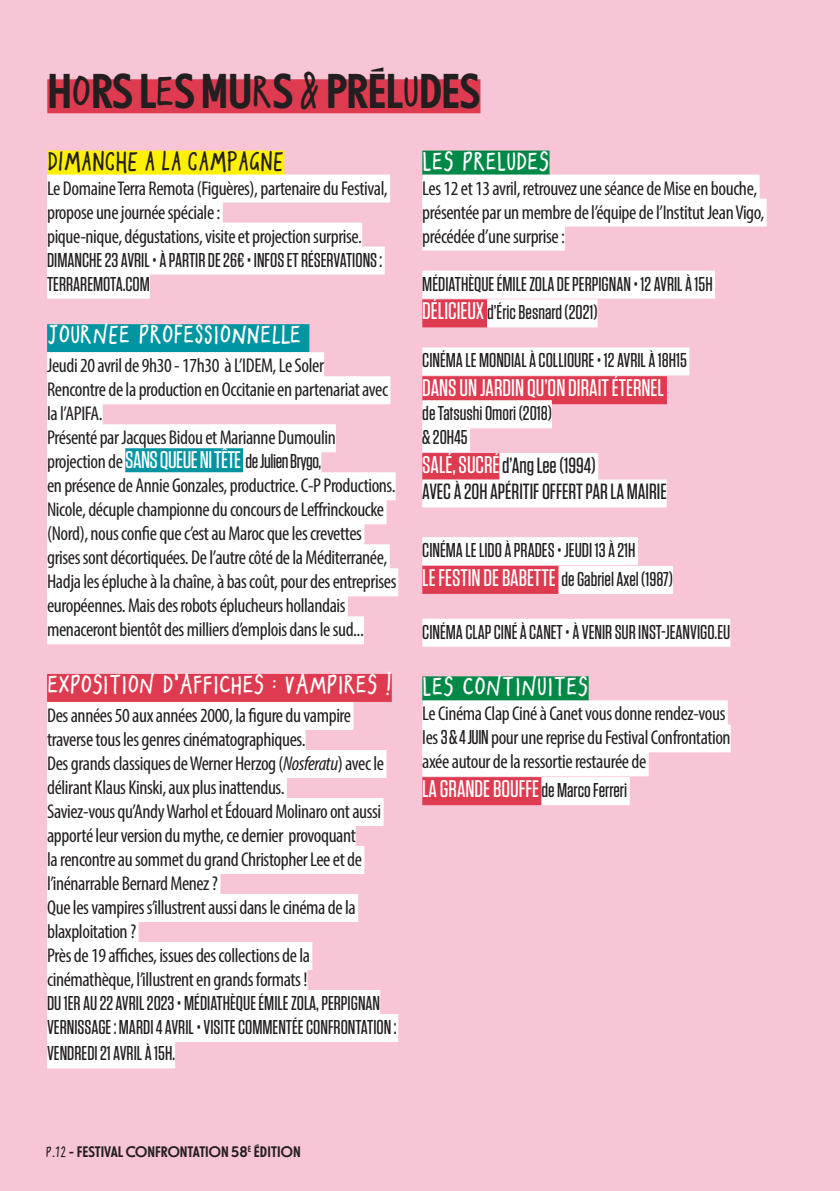
<style>
.page{position:relative;width:840px;height:1191px;background:#fff}
.page>*{position:absolute;margin:0;border:0;box-sizing:border-box;transform-origin:0 0}
.t1{font:48px "NEXT Medium Poster";letter-spacing:-.02em;color:#231f20}
.t2{font:28px "Stolen Hand";letter-spacing:-.02em;color:#fff}
.t3{font:28px "Stolen Hand Alternates";letter-spacing:-.02em;color:#231f20}
.t4{font:500 24px "Tungsten";color:#fff}
.t5{font:500 24px "Tungsten";letter-spacing:-.02em;color:#fff}
.t6{font:500 22px/26.4px "Tungsten";color:#231f20}
.t7{font:condensed 20px/24px "Myriad Pro";letter-spacing:-.02em;color:#231f20}
.t8{font:500 20px/24px "Tungsten";color:#231f20}
.t9{font:15px "NEXT Medium Poster";color:#231f20}
.s1{font-family:"Stolen Hand"}
.s2{font-family:"Myriad Pro";font-weight:400;font-stretch:condensed;font-size:20px;color:#231f20}
.s3{font-size:20px;color:#231f20}
.s4{font-style:italic}
.s5{font-size:24px;color:#fff}
.s6{font-family:"Tungsten";font-weight:500;font-stretch:normal}
</style>
<div class="page">
<div style="left:0;top:0;width:839px;height:1191px;background:#f8c5d6"></div>
<div style="left:47px;top:79px;width:433px;height:34px;background:#de3b51"></div>
<div style="left:47px;top:150px;width:237px;height:28px;background:#fff101"></div>
<div style="left:47px;top:174px;width:343px;height:28px;background:#fff"></div>
<div style="left:47px;top:198px;width:176px;height:28px;background:#fff"></div>
<div style="left:47px;top:222px;width:315px;height:28px;background:#fff"></div>
<div style="left:47px;top:246px;width:337px;height:28px;background:#fff"></div>
<div style="left:47px;top:270px;width:103px;height:28px;background:#fff"></div>
<div style="left:47px;top:324px;width:262px;height:28px;background:#0095a1"></div>
<div style="left:47px;top:352px;width:277px;height:28px;background:#fff"></div>
<div style="left:47px;top:376px;width:343px;height:28px;background:#fff"></div>
<div style="left:47px;top:400px;width:56px;height:28px;background:#fff"></div>
<div style="left:47px;top:424px;width:288px;height:28px;background:#fff"></div>
<div style="left:47px;top:448px;width:78px;height:28px;background:#fff"></div>
<div style="left:125px;top:448px;width:118px;height:28px;background:#0095a1"></div>
<div style="left:243px;top:448px;width:78px;height:28px;background:#fff"></div>
<div style="left:47px;top:472px;width:348px;height:28px;background:#fff"></div>
<div style="left:47px;top:496px;width:339px;height:28px;background:#fff"></div>
<div style="left:47px;top:520px;width:317px;height:28px;background:#fff"></div>
<div style="left:47px;top:544px;width:342px;height:28px;background:#fff"></div>
<div style="left:47px;top:568px;width:351px;height:28px;background:#fff"></div>
<div style="left:47px;top:592px;width:301px;height:28px;background:#fff"></div>
<div style="left:47px;top:616px;width:317px;height:28px;background:#fff"></div>
<div style="left:47px;top:674px;width:344px;height:28px;background:#de3b51"></div>
<div style="left:47px;top:702px;width:306px;height:28px;background:#fff"></div>
<div style="left:47px;top:726px;width:258px;height:28px;background:#fff"></div>
<div style="left:47px;top:750px;width:339px;height:28px;background:#fff"></div>
<div style="left:47px;top:774px;width:240px;height:28px;background:#fff"></div>
<div style="left:47px;top:798px;width:336px;height:28px;background:#fff"></div>
<div style="left:47px;top:822px;width:308px;height:28px;background:#fff"></div>
<div style="left:47px;top:846px;width:317px;height:28px;background:#fff"></div>
<div style="left:47px;top:870px;width:173px;height:28px;background:#fff"></div>
<div style="left:47px;top:894px;width:311px;height:28px;background:#fff"></div>
<div style="left:47px;top:918px;width:91px;height:28px;background:#fff"></div>
<div style="left:47px;top:942px;width:265px;height:28px;background:#fff"></div>
<div style="left:47px;top:966px;width:260px;height:28px;background:#fff"></div>
<div style="left:47px;top:990px;width:333px;height:28px;background:#fff"></div>
<div style="left:47px;top:1014px;width:351px;height:28px;background:#fff"></div>
<div style="left:47px;top:1040px;width:128px;height:28px;background:#fff"></div>
<div style="left:422px;top:150px;width:127px;height:28px;background:#028947"></div>
<div style="left:422px;top:174px;width:337px;height:28px;background:#fff"></div>
<div style="left:422px;top:198px;width:344px;height:28px;background:#fff"></div>
<div style="left:422px;top:222px;width:142px;height:28px;background:#fff"></div>
<div style="left:422px;top:270px;width:292px;height:28px;background:#fff"></div>
<div style="left:422px;top:299px;width:65px;height:28px;background:#de3b51"></div>
<div style="left:487px;top:299px;width:110px;height:28px;background:#fff"></div>
<div style="left:422px;top:347px;width:267px;height:28px;background:#fff"></div>
<div style="left:422px;top:376px;width:244px;height:28px;background:#de3b51"></div>
<div style="left:422px;top:400px;width:129px;height:28px;background:#fff"></div>
<div style="left:422px;top:424px;width:48px;height:28px;background:#fff"></div>
<div style="left:422px;top:453px;width:77px;height:28px;background:#de3b51"></div>
<div style="left:499px;top:453px;width:99px;height:28px;background:#fff"></div>
<div style="left:422px;top:479px;width:244px;height:28px;background:#fff"></div>
<div style="left:422px;top:537px;width:215px;height:28px;background:#fff"></div>
<div style="left:422px;top:566px;width:136px;height:28px;background:#de3b51"></div>
<div style="left:558px;top:566px;width:114px;height:28px;background:#fff"></div>
<div style="left:422px;top:618px;width:308px;height:28px;background:#fff"></div>
<div style="left:422px;top:676px;width:166px;height:28px;background:#028947"></div>
<div style="left:422px;top:700px;width:305px;height:28px;background:#fff"></div>
<div style="left:422px;top:724px;width:308px;height:28px;background:#fff"></div>
<div style="left:422px;top:748px;width:226px;height:28px;background:#fff"></div>
<div style="left:422px;top:777px;width:119px;height:28px;background:#de3b51"></div>
<div style="left:541px;top:777px;width:88px;height:28px;background:#fff"></div>
<h1 class="t1" style="left:47px;top:63px;width:434px">H<span class="s1">O</span>RS L<span class="s1">E</span>S MU<span class="s1">R</span>S <span class="s1">&amp;</span> PRÉL<span class="s1">U</span>DES</h1>
<h2 class="t3" style="left:47px;top:149px;width:30px">DIMANCH</h2>
<h2 class="t3" style="left:127px;top:149px;width:158px">E A LA CAMPAGNE</h2>
<p class="t7" style="left:47px;top:176px;width:342px">Le Domaine Terra Remota (Figuères), partenaire du Festival, propose une journée spéciale :<br>pique-nique, dégustations, visite et projection surprise.</p>
<p class="t8" style="left:47px;top:248px;width:336px">DIMANCHE 23 AVRIL • À PARTIR DE 26€ • INFOS ET RÉSERVATIONS :<br>TERRAREMOTA.COM</p>
<h2 class="t2" style="left:47px;top:319px;width:253px">JOURNEE PROFESSIONNELLE</h2>
<p class="t7" style="left:47px;top:353px;width:342px">Jeudi 20 avril de 9h30 - 17h30 à L’IDEM, Le Soler Rencontre de la production en Occitanie en partenariat avec la l’APIFA.<br>Présenté par Jacques Bidou et Marianne Dumoulin</p>
<p class="t5" style="left:47px;top:447px;width:275px"><span class="s2">projection de</span> SANS QUEUE NI TÊTE <span class="s3">de Julien Brygo,</span></p>
<p class="t7" style="left:47px;top:473px;width:350px">en présence de Annie Gonzales, productrice. C-P Productions.<br>Nicole, décuple championne du concours de Leffrinckoucke (Nord), nous confie que c’est au Maroc que les crevettes grises sont décortiquées. De l’autre côté de la Méditerranée, Hadja les épluche à la chaîne, à bas coût, pour des entreprises européennes. Mais des robots éplucheurs hollandais menaceront bientôt des milliers d’emplois dans le sud...</p>
<h2 class="t2" style="left:47px;top:669px;width:66px">EXPOSITION</h2>
<h2 class="t2" style="left:162px;top:669px;width:230px">D’AFFICHES : VAMP IRES !</h2>
<p class="t7" style="left:47px;top:703px;width:338px">Des années 50 aux années 2000, la figure du vampire traverse tous les genres cinématographiques.<br>Des grands classiques de Werner Herzog (<span class="s4">Nosferatu</span>) avec le délirant Klaus Kinski, aux plus inattendus.<br>Saviez-vous qu’Andy Warhol et Édouard Molinaro ont aussi apporté leur version du mythe, ce dernier provoquant<br>la rencontre au sommet du grand Christopher Lee et de l’inénarrable Bernard Menez ?<br>Que les vampires s’illustrent aussi dans le cinéma de la blaxploitation ?<br>Près de 19 affiches, issues des collections de la cinémathèque, l’illustrent en grands formats !</p>
<p class="t8" style="left:47px;top:991px;width:351px">DU 1ER AU 22 AVRIL 2023 • MÉDIATHÈQUE ÉMILE ZOLA, PERPIGNAN<br>VERNISSAGE : MARDI 4 AVRIL • VISITE COMMENTÉE CONFRONTATION :</p>
<p class="t8" style="left:47px;top:1041px;width:129px">VENDREDI 21 AVRIL À 15H.</p>
<h2 class="t2" style="left:422px;top:145px;width:129px">LES PRELUDES</h2>
<p class="t7" style="left:422px;top:176px;width:343px">Les 12 et 13 avril, retrouvez une séance de Mise en bouche, présentée par un membre de l’équipe de l’Institut Jean Vigo, précédée d’une surprise :</p>
<p class="t8" style="left:422px;top:269px;width:292px;line-height:28.8px">MÉDIATHÈQUE ÉMILE ZOLA DE PERPIGNAN • 12 AVRIL À 15H<br><span class="s5">DÉLICIEUX</span>d’Éric Besnard (2021)</p>
<p class="t8" style="left:422px;top:349px;width:266px">CINÉMA LE MONDIAL À COLLIOURE • 12 AVRIL À 18H15</p>
<p class="t4" style="left:422px;top:375px;width:243px">DANS UN JARDIN QU’ON DIRAIT ÉTERNEL</p>
<p class="t8" style="left:422px;top:401px;width:131px">de Tatsushi Omori (2018) &amp; 20H45</p>
<p class="t6" style="left:422px;top:452px;width:246px"><span class="s5">SALÉ, SUCRÉ</span> d’Ang Lee (1994)<br>AVEC À 20H APÉRITIF OFFERT PAR LA MAIRIE</p>
<p class="t8" style="left:422px;top:536px;width:252px;line-height:28.8px">CINÉMA LE LIDO À PRADES • JEUDI 13 À 21H<br><span class="s5">LE FESTIN DE BABETTE</span> de Gabriel Axel (1987)</p>
<p class="t8" style="left:422px;top:620px;width:309px">CINÉMA CLAP CINÉ À CANET • À VENIR SUR INST-JEANVIGO.EU</p>
<h2 class="t2" style="left:422px;top:671px;width:53px">LES CONTINUIT</h2>
<h2 class="t2" style="left:566px;top:671px;width:24px">ES</h2>
<p class="t7" style="left:422px;top:701px;width:310px">Le Cinéma Clap Ciné à Canet vous donne rendez-vous les <span class="s6">3 &amp; 4 JUIN</span> pour une reprise du Festival Confrontation axée autour de la ressortie restaurée de</p>
<p class="t4" style="left:422px;top:776px;width:206px">LA GRANDE BOUFFE<span class="s3">de Marco Ferreri</span></p>
<p class="t9" style="left:46px;top:1143px;width:256px"><span class="s1">P.12</span> - FESTIVAL CONFRONTATION 58<sup>E</sup> ÉDITION</p>
</div>
